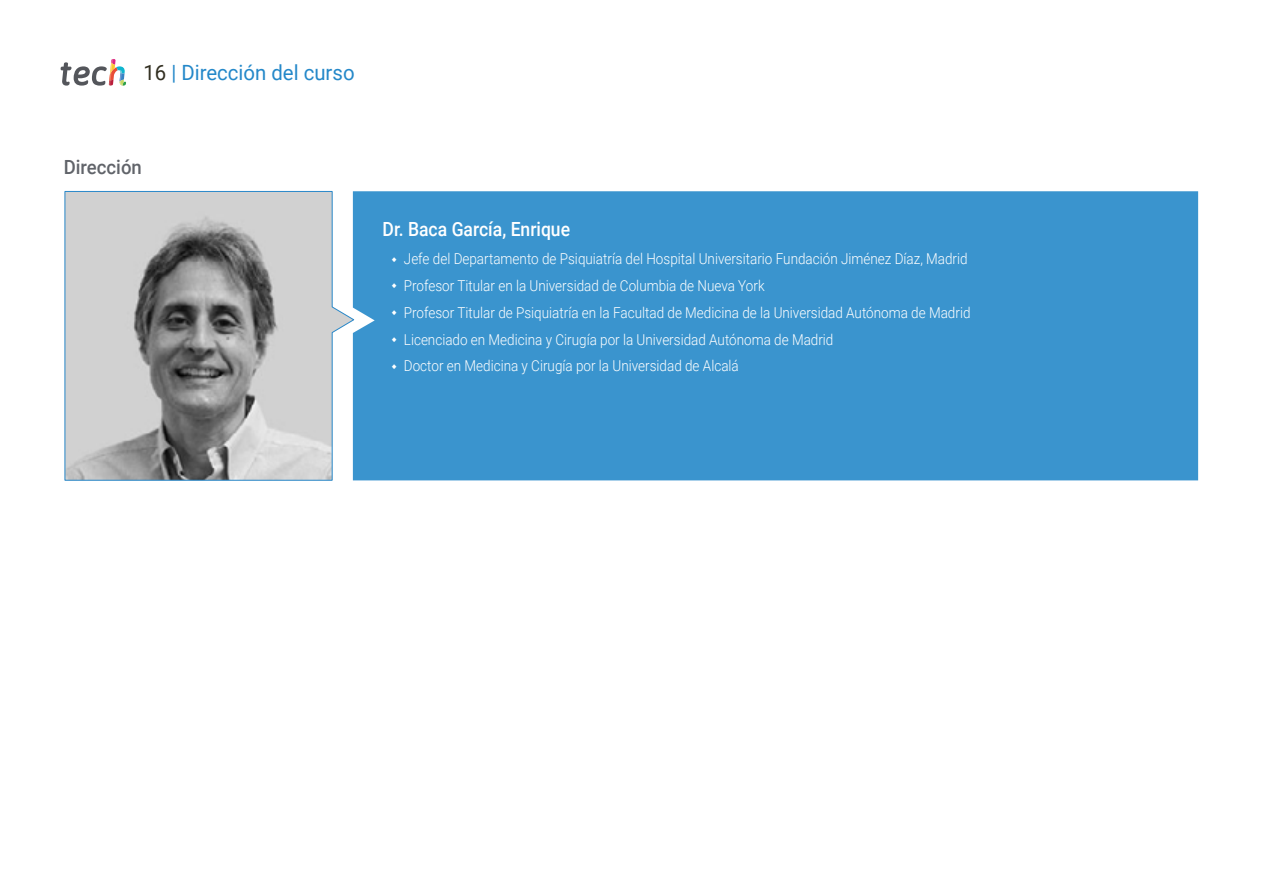
<style>
.page{position:relative;width:1263px;height:893px;background:#fff}
.page>*{position:absolute;margin:0;border:0;box-sizing:border-box;transform-origin:0 0}
.t1{font:21px "Roboto";color:#2488c9}
.t2{font:500 19.5px "Roboto";color:#fff;scale:.9 1}
.t3{font:500 19.5px "Roboto";color:#61646a;scale:.95 1}
.t4{font:300 15px/26.7px "Roboto";color:#fff;scale:.9 1}
.s1{color:#312e20}
</style>
<div class="page">
<svg style="left:61px;top:59px;width:65px;height:27px"></svg>
<div style="left:354px;top:191px;width:844px;height:289px;background:#3a94ce"></div>
<svg style="left:65px;top:191px;width:289px;height:290px;background:#b3b4b5"></svg>
<svg style="left:392px;top:257px;width:4px;height:5px"></svg>
<svg style="left:392px;top:284px;width:4px;height:5px"></svg>
<svg style="left:392px;top:310px;width:4px;height:5px"></svg>
<svg style="left:392px;top:337px;width:4px;height:5px"></svg>
<svg style="left:392px;top:364px;width:4px;height:5px"></svg>
<h1 class="t1" style="left:144px;top:57px;width:213px"><span class="s1">16</span> | Dirección del curso</h1>
<h2 class="t3" style="left:64px;top:153px;width:84px">Dirección</h2>
<h2 class="t2" style="left:383px;top:215px;width:210px">Dr. Baca García, Enrique</h2>
<p class="t4" style="left:404px;top:245px;width:631px">Jefe del Departamento de Psiquiatría del Hospital Universitario Fundación Jiménez Díaz, Madrid Profesor Titular en la Universidad de Columbia de Nueva York<br>Profesor Titular de Psiquiatría en la Facultad de Medicina de la Universidad Autónoma de Madrid Licenciado en Medicina y Cirugía por la Universidad Autónoma de Madrid<br>Doctor en Medicina y Cirugía por la Universidad de Alcalá</p>
</div>
